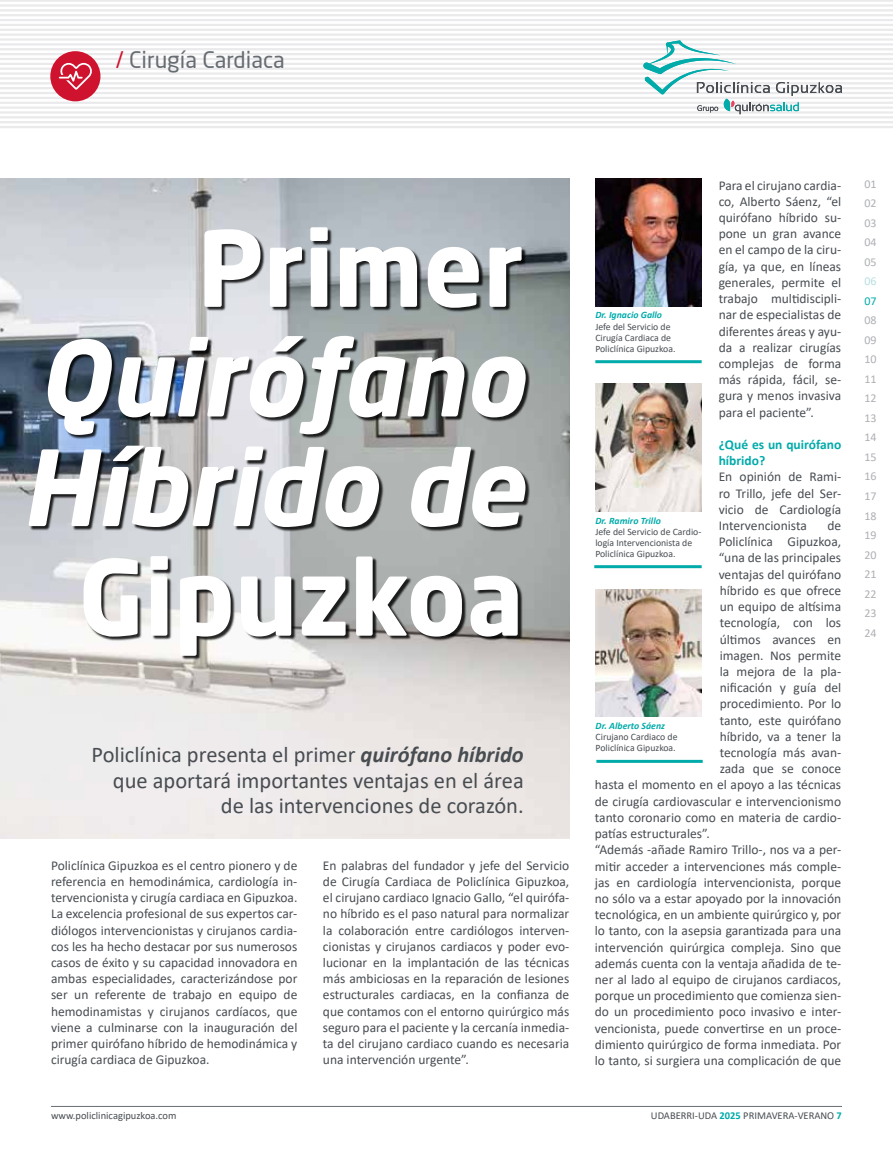
<style>
.page{position:relative;width:893px;height:1149px;background:#fff}
.page>*{position:absolute;margin:0;border:0;box-sizing:border-box;transform-origin:0 0}
.t1{font:italic 700 103.2px/109.5px "Neo Sans";color:#fff}
.t2{font:700 103.2px "Neo Sans";color:#fff}
.t3{font:22.5px/25.5px "Calibri";color:#484d52;text-align:right}
.t4{font:22.5px "Neo Sans";color:#686d72}
.t5{font:13.5px/16.2px "Calibri";color:#484d52;text-align:justify}
.t6{font:700 13.5px/16.2px "Calibri";color:#00abaa}
.t7{font:12px/19.5px "Calibri";color:#aeb0b5;text-align:justify}
.t8{font:12px "Calibri";color:#b9dfdf}
.t9{font:12px "Calibri";color:#00abaa}
.t10{font:10.5px "Calibri";color:#484d52}
.t11{font:9.75px/11.2px "Calibri";color:#484d52}
.t12{font:italic 700 9.75px "Calibri";color:#00abaa}
.s1{color:#cf122e}
.s2{font-weight:700;font-style:italic}
.s3{font-weight:700;color:#00abaa}
</style>
<div class="page">
<hr style="left:0;top:126px;width:893px;height:2px;background:#eaeaec">
<hr style="left:0;top:121px;width:893px;height:2px;background:#eaeaec">
<hr style="left:0;top:116px;width:893px;height:2px;background:#eaeaec">
<hr style="left:0;top:111px;width:893px;height:3px;background:#eaeaec">
<hr style="left:0;top:106px;width:893px;height:3px;background:#eaeaec">
<hr style="left:0;top:102px;width:893px;height:2px;background:#eaeaec">
<hr style="left:0;top:97px;width:893px;height:2px;background:#eaeaec">
<hr style="left:0;top:92px;width:893px;height:2px;background:#eaeaec">
<hr style="left:0;top:87px;width:893px;height:2px;background:#eaeaec">
<hr style="left:0;top:82px;width:893px;height:2px;background:#eaeaec">
<hr style="left:0;top:77px;width:893px;height:3px;background:#eaeaec">
<hr style="left:0;top:72px;width:893px;height:3px;background:#eaeaec">
<hr style="left:0;top:68px;width:893px;height:2px;background:#eaeaec">
<hr style="left:0;top:63px;width:893px;height:2px;background:#eaeaec">
<hr style="left:0;top:58px;width:893px;height:2px;background:#eaeaec">
<hr style="left:0;top:53px;width:893px;height:2px;background:#eaeaec">
<hr style="left:0;top:48px;width:893px;height:2px;background:#eaeaec">
<hr style="left:0;top:43px;width:893px;height:2px;background:#eaeaec">
<hr style="left:0;top:38px;width:893px;height:3px;background:#eaeaec">
<hr style="left:0;top:34px;width:893px;height:2px;background:#eaeaec">
<hr style="left:0;top:29px;width:893px;height:2px;background:#eaeaec">
<hr style="left:0;top:24px;width:893px;height:2px;background:#eaeaec">
<hr style="left:0;top:19px;width:893px;height:2px;background:#eaeaec">
<hr style="left:0;top:14px;width:893px;height:2px;background:#eaeaec">
<hr style="left:0;top:9px;width:893px;height:2px;background:#eaeaec">
<hr style="left:0;top:4px;width:893px;height:3px;background:#eaeaec">
<hr style="left:0;top:0;width:893px;height:2px;background:#eaeaec">
<hr style="left:51px;top:1105px;width:791px;height:1px;background:#686d72">
<svg style="left:643px;top:40px;width:199px;height:74px"></svg>
<div style="left:50px;top:51px;width:50px;height:50px;background:#cf122e;border-radius:50%"></div>
<svg style="left:59px;top:63px;width:33px;height:27px"></svg>
<img style="left:0;top:178px;width:570px;height:660px">
<div style="left:29px;top:229px;width:501px;height:430px;background:#000;opacity:.85"></div>
<img style="left:595px;top:178px;width:107px;height:128px">
<hr style="left:595px;top:360px;width:107px;height:3px;background:#00abaa">
<img style="left:595px;top:383px;width:107px;height:128px">
<hr style="left:594px;top:565px;width:108px;height:3px;background:#00abaa">
<img style="left:595px;top:589px;width:107px;height:127px">
<hr style="left:596px;top:759px;width:107px;height:3px;background:#00abaa">
<h2 class="t4" style="left:116px;top:46px;width:171px"><span class="s1">/</span> Cirugía Cardiaca</h2>
<h1 class="t2" style="left:197px;top:202px;width:328px">Primer</h1>
<h1 class="t1" style="left:21px;top:320px;width:504px">Quirófano<br>Híbrido de</h1>
<h1 class="t2" style="left:78px;top:531px;width:447px">Gipuzkoa</h1>
<h2 class="t3" style="left:92px;top:741px;width:434px">Policlínica presenta el primer <span class="s2">quirófano híbrido </span>que aportará importantes ventajas en el área de las intervenciones de corazón.</h2>
<p class="t5" style="left:51px;top:856px;width:248px">Policlínica Gipuzkoa es el centro pionero y de referencia en hemodinámica, cardiología in&shy;tervencionista y cirugía cardiaca en Gipuzkoa.<br>La excelencia profesional de sus expertos car&shy;diólogos intervencionistas y cirujanos cardia&shy;cos les ha hecho destacar por sus numerosos casos de éxito y su capacidad innovadora en ambas especialidades, caracterizándose por ser un referente de trabajo en equipo de hemodinamistas y cirujanos cardíacos, que viene a culminarse con la inauguración del primer quirófano híbrido de hemodinámica y cirugía cardiaca de Gipuzkoa.</p>
<p class="t5" style="left:323px;top:856px;width:248px">En palabras del fundador y jefe del Servicio de Cirugía Cardiaca de Policlínica Gipuzkoa, el cirujano cardiaco Ignacio Gallo, “el quirófa&shy;no híbrido es el paso natural para normalizar la colaboración entre cardiólogos interven&shy;cionistas y cirujanos cardiacos y poder evo&shy;lucionar en la implantación de las técnicas más ambiciosas en la reparación de lesiones estructurales cardiacas, en la confianza de que contamos con el entorno quirúrgico más seguro para el paciente y la cercanía inmedia&shy;ta del cirujano cardiaco cuando es necesaria una intervención urgente”.</p>
<p class="t5" style="left:719px;top:176px;width:124px">Para el cirujano cardia&shy;co, Alberto Sáenz, “el quirófano híbrido su&shy;pone un gran avance en el campo de la ciru&shy;gía, ya que, en líneas generales, permite el trabajo multidiscipli&shy;nar de especialistas de diferentes áreas y ayu&shy;da a realizar cirugías complejas de forma más rápida, fácil, se&shy;gura y menos invasiva para el paciente”.</p>
<p class="t6" style="left:719px;top:436px;width:124px">¿Qué es un quirófano híbrido?</p>
<p class="t5" style="left:719px;top:468px;width:124px">En opinión de Rami&shy;ro Trillo, jefe del Ser&shy;vicio de Cardiología Intervencionista</p>
<p class="t12" style="left:595px;top:308px;width:68px">Dr. Ignacio Gallo</p>
<p class="t11" style="left:595px;top:320px;width:82px">Jefe del Servicio de<br>Cirugía Cardiaca de<br>Policlínica Gipuzkoa.</p>
<p class="t12" style="left:595px;top:513px;width:67px">Dr. Ramiro Trillo</p>
<p class="t11" style="left:595px;top:525px;width:108px">Jefe del Servicio de Cardio&shy;logía Intervencionista de<br>Policlínica Gipuzkoa.</p>
<p class="t5" style="left:827px;top:517px;width:15px">de</p>
<p class="t5" style="left:719px;top:533px;width:124px">Policlínica Gipuzkoa,</p>
<p class="t5" style="left:719px;top:549px;width:124px">“una de las principales</p>
<p class="t5" style="left:719px;top:565px;width:124px">ventajas del quirófano</p>
<p class="t5" style="left:720px;top:581px;width:123px">híbrido es que ofrece</p>
<p class="t5" style="left:720px;top:598px;width:123px">un equipo de altísima</p>
<p class="t5" style="left:720px;top:614px;width:123px">tecnología, con los</p>
<p class="t5" style="left:720px;top:630px;width:123px">últimos avances en</p>
<p class="t5" style="left:720px;top:646px;width:123px">imagen. Nos permite</p>
<p class="t5" style="left:720px;top:662px;width:123px">la mejora de la pla-</p>
<p class="t5" style="left:720px;top:679px;width:123px">nificación y guía del</p>
<p class="t5" style="left:720px;top:695px;width:123px">procedimiento. Por lo</p>
<p class="t5" style="left:720px;top:711px;width:123px">tanto, este quirófano</p>
<p class="t5" style="left:720px;top:727px;width:123px">híbrido, va a tener la</p>
<p class="t5" style="left:720px;top:743px;width:123px">tecnología más avan-</p>
<p class="t5" style="left:720px;top:760px;width:123px">zada que se conoce</p>
<p class="t5" style="left:595px;top:776px;width:248px">hasta el momento en el apoyo a las técnicas</p>
<p class="t5" style="left:595px;top:792px;width:248px">de cirugía cardiovascular e intervencionismo</p>
<p class="t5" style="left:595px;top:808px;width:248px">tanto coronario como en materia de cardio-</p>
<p class="t5" style="left:595px;top:824px;width:117px">patías estructurales”.</p>
<p class="t5" style="left:595px;top:841px;width:248px">“Además -añade Ramiro Trillo-, nos va a per-</p>
<p class="t5" style="left:595px;top:857px;width:248px">mitir acceder a intervenciones más comple-</p>
<p class="t5" style="left:595px;top:873px;width:248px">jas en cardiología intervencionista, porque</p>
<p class="t5" style="left:595px;top:889px;width:248px">no sólo va a estar apoyado por la innovación</p>
<p class="t5" style="left:595px;top:905px;width:248px">tecnológica, en un ambiente quirúrgico y, por</p>
<p class="t5" style="left:595px;top:922px;width:248px">lo tanto, con la asepsia garantizada para una</p>
<p class="t5" style="left:595px;top:938px;width:248px">intervención quirúrgica compleja. Sino que</p>
<p class="t5" style="left:595px;top:954px;width:248px">además cuenta con la ventaja añadida de te-</p>
<p class="t5" style="left:595px;top:970px;width:248px">ner al lado al equipo de cirujanos cardiacos,</p>
<p class="t5" style="left:595px;top:986px;width:248px">porque un procedimiento que comienza sien-</p>
<p class="t5" style="left:595px;top:1003px;width:248px">do un procedimiento poco invasivo e inter-</p>
<p class="t5" style="left:595px;top:1019px;width:248px">vencionista, puede convertirse en un proce-</p>
<p class="t5" style="left:595px;top:1035px;width:248px">dimiento quirúrgico de forma inmediata. Por</p>
<p class="t5" style="left:595px;top:1051px;width:248px">lo tanto, si surgiera una complicación de que</p>
<p class="t12" style="left:596px;top:718px;width:71px">Dr. Alberto Sáenz</p>
<p class="t11" style="left:596px;top:730px;width:83px">Cirujano Cardiaco de<br>Policlínica Gipuzkoa.</p>
<p class="t10" style="left:51px;top:1107px;width:127px">www.policlinicagipuzkoa.com</p>
<p class="t10" style="left:651px;top:1107px;width:193px">UDABERRI-UDA <span class="s3">2025</span> PRIMAVERA-VERANO <span class="s3">7</span></p>
<p class="t7" style="left:864px;top:174px;width:14px">01<br>02<br>03<br>04<br>05</p>
<p class="t8" style="left:864px;top:273px;width:14px">06</p>
<p class="t9" style="left:864px;top:292px;width:14px">07</p>
<p class="t7" style="left:864px;top:310px;width:14px">08<br>09<br>10<br>11<br>12<br>13<br>14<br>15<br>16<br>17<br>18<br>19<br>20<br>21<br>22<br>23<br>24</p>
</div>
